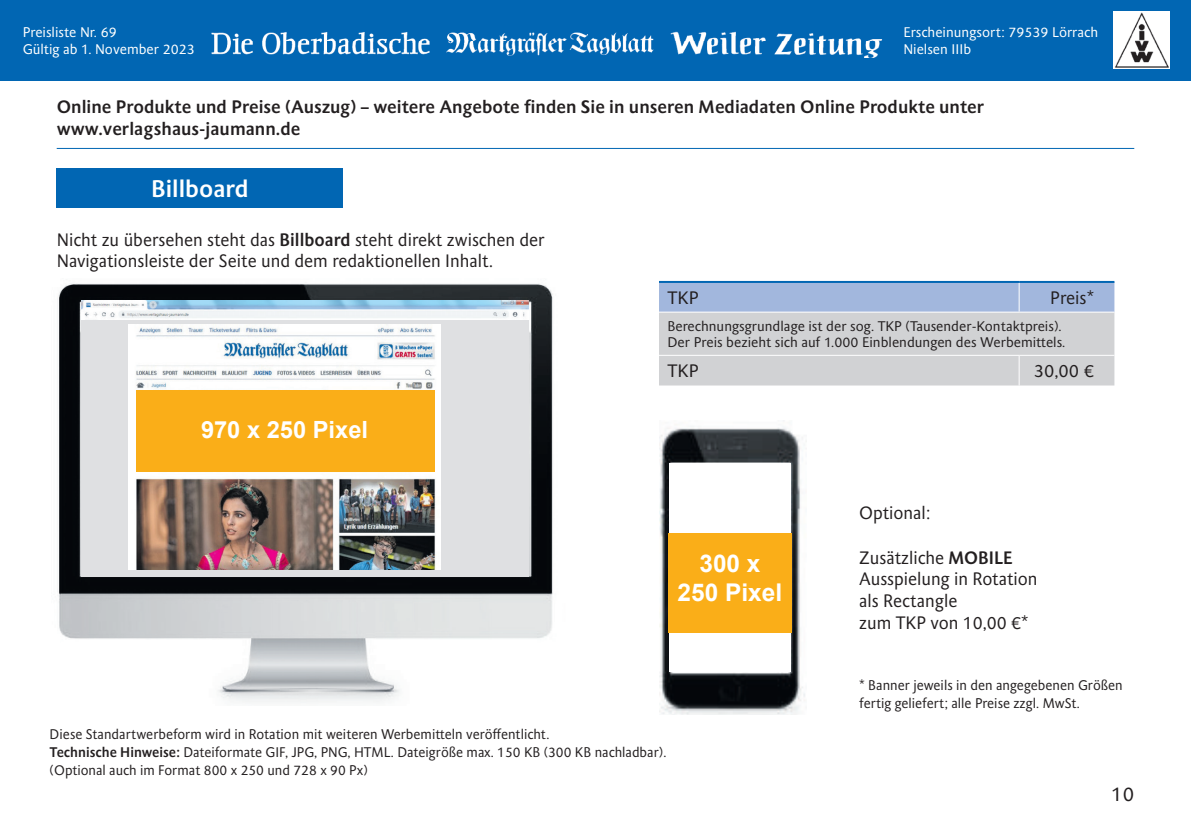
<style>
.page{position:relative;width:1191px;height:840px;background:#fff}
.page>*{position:absolute;margin:0;border:0;box-sizing:border-box;transform-origin:0 0}
.t1{font:700 24.4px/29.4px "Arial";color:#fff;text-align:center}
.t2{font:700 24px "Schwabo Sans";color:#fff}
.t3{font:700 23.6px "Arial";color:#fff}
.t4{font:20px "Schwabo Sans";color:#231f20}
.t5{font:18px/21.6px "Schwabo Sans";color:#231f20}
.t6{font:700 18px/21.6px "Schwabo Sans";color:#231f20}
.t7{font:14px/18px "Schwabo Sans";color:#231f20}
.t8{font:14px "Schwabo Sans";color:#fff}
.s1{font-weight:700}
</style>
<div class="page">
<hr style="left:1019px;top:281px;width:95px;height:2px;background:#0166b3">
<hr style="left:659px;top:281px;width:360px;height:2px;background:#0166b3">
<img style="left:57px;top:283px;width:496px;height:420px">
<div style="left:81px;top:300px;width:448px;height:276px;background:#dfe0e2"></div>
<img style="left:81px;top:300px;width:448px;height:19px">
<img style="left:129px;top:324px;width:311px;height:244px">
<div style="left:136px;top:390px;width:299px;height:81px;background:#faae18"></div>
<div style="left:57px;top:168px;width:286px;height:40px;background:#0166b3"></div>
<hr style="left:57px;top:148px;width:1077px;height:1px;background:#0166b3">
<img style="left:659px;top:427px;width:146px;height:287px">
<div style="left:669px;top:463px;width:121px;height:208px;background:#fff"></div>
<div style="left:668px;top:533px;width:124px;height:99px;background:#faae18"></div>
<div style="left:0;top:0;width:1191px;height:81px;background:#0166b3"></div>
<img style="left:1113px;top:12px;width:57px;height:56px">
<img style="left:214px;top:40px;width:216px;height:4px">
<img style="left:211px;top:32px;width:218px;height:8px">
<img style="left:211px;top:44px;width:219px;height:11px">
<img style="left:674px;top:40px;width:208px;height:4px">
<img style="left:670px;top:31px;width:213px;height:9px">
<img style="left:676px;top:44px;width:204px;height:14px">
<img style="left:448px;top:40px;width:205px;height:4px">
<img style="left:447px;top:32px;width:207px;height:8px">
<img style="left:446px;top:44px;width:208px;height:12px">
<svg style="left:659px;top:282px;width:455px;height:103px;background:#c2cad7"></svg>
<p class="t8" style="left:23px;top:24px;width:96px">Preisliste Nr. 69</p>
<p class="t8" style="left:903px;top:24px;width:196px">Erscheinungsort: 79539 Lörrach</p>
<p class="t8" style="left:23px;top:42px;width:174px">Gültig ab 1. November 2023</p>
<p class="t8" style="left:903px;top:42px;width:69px">Nielsen IIIb</p>
<p class="t6" style="left:57px;top:96px;width:929px">Online Produkte und Preise (Auszug) – weitere Angebote finden Sie in unseren Mediadaten Online Produkte unter www.verlagshaus-jaumann.de</p>
<h2 class="t2" style="left:151px;top:175px;width:99px">Billboard</h2>
<p class="t5" style="left:57px;top:229px;width:490px">Nicht zu übersehen steht das <span class="s1">Billboard</span> steht direkt zwischen der<br>Navigationsleiste der Seite und dem redaktionellen Inhalt.</p>
<h3 class="t3" style="left:201px;top:413px;width:168px">970 x 250 Pixel</h3>
<p class="t5" style="left:667px;top:287px;width:33px">TKP</p>
<p class="t5" style="left:1050px;top:287px;width:45px">Preis*</p>
<p class="t7" style="left:667px;top:318px;width:399px;line-height:16px">Berechnungsgrundlage ist der sog. TKP (Tausender-Kontaktpreis).<br>Der Preis bezieht sich auf 1.000 Einblendungen des Werbemittels.</p>
<p class="t5" style="left:667px;top:360px;width:33px">TKP</p>
<p class="t5" style="left:1034px;top:360px;width:47px">30,00</p>
<h1 class="t1" style="left:677px;top:548px;width:106px">300 x<br>250 Pixel</h1>
<p class="t5" style="left:859px;top:502px;width:73px">Optional:</p>
<p class="t5" style="left:859px;top:547px;width:180px">Zusätzliche <span class="s1">MOBILE<br></span>Ausspielung in Rotation als Rectangle<br>zum TKP von 10,00 €*</p>
<p class="t7" style="left:859px;top:676px;width:265px">* Banner jeweils in den angegebenen Größen fertig geliefert; alle Preise zzgl. MwSt.</p>
<p class="t7" style="left:50px;top:724px;width:618px">Diese Standartwerbeform wird in Rotation mit weiteren Werbemitteln veröffentlicht.<br><span class="s1">Technische Hinweise:</span> Dateiformate GIF, JPG, PNG, HTML. Dateigröße max. 150 KB (300 KB nachladbar). (Optional auch im Format 800 x 250 und 728 x 90 Px)</p>
<h3 class="t4" style="left:1111px;top:782px;width:24px">10</h3>
</div>
